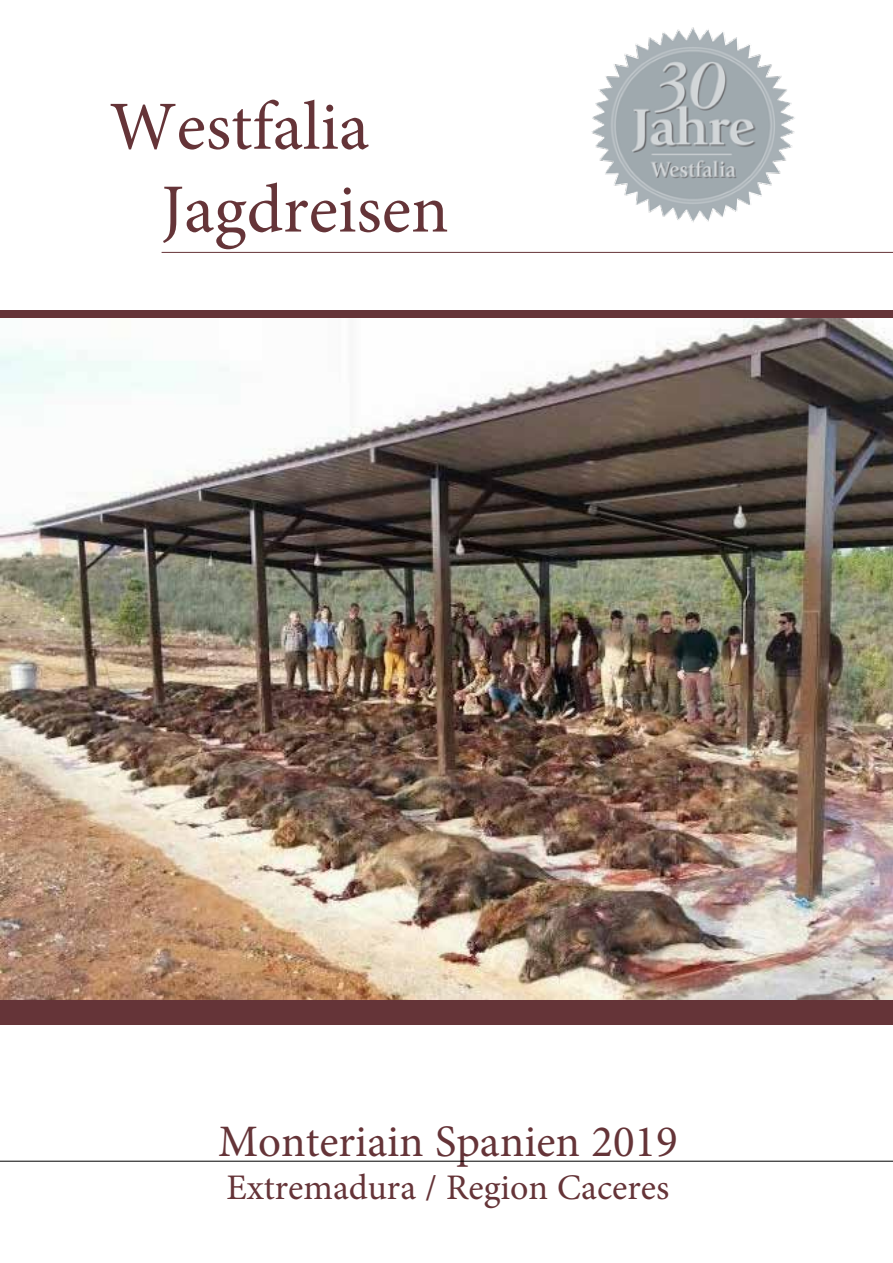
<style>
.page{position:relative;width:893px;height:1263px;background:#fff}
.page>*{position:absolute;margin:0;border:0;box-sizing:border-box;transform-origin:0 0}
.t1{font:69px/82.8px "Minion Pro";color:#653438}
.t2{font:45px "Minion Pro";color:#653438}
.t3{font:36px "Minion Pro";color:#653438}
</style>
<div class="page">
<div style="left:0;top:310px;width:893px;height:9px;background:#653438"></div>
<div style="left:0;top:999px;width:893px;height:26px;background:#653438"></div>
<hr style="left:162px;top:252px;width:731px;height:1px;background:#653438">
<hr style="left:0;top:1161px;width:893px;height:1px;background:#000">
<img style="left:0;top:319px;width:893px;height:680px">
<img style="left:591px;top:27px;width:204px;height:195px">
<h1 class="t1" style="left:161px;top:86px;width:289px;text-indent:-52px">Westfalia<br>Jagdreisen</h1>
<p class="t2" style="left:218px;top:1111px;width:461px">Monteriain Spanien 2019</p>
<p class="t3" style="left:226px;top:1163px;width:444px">Extremadura / Region Caceres</p>
</div>
